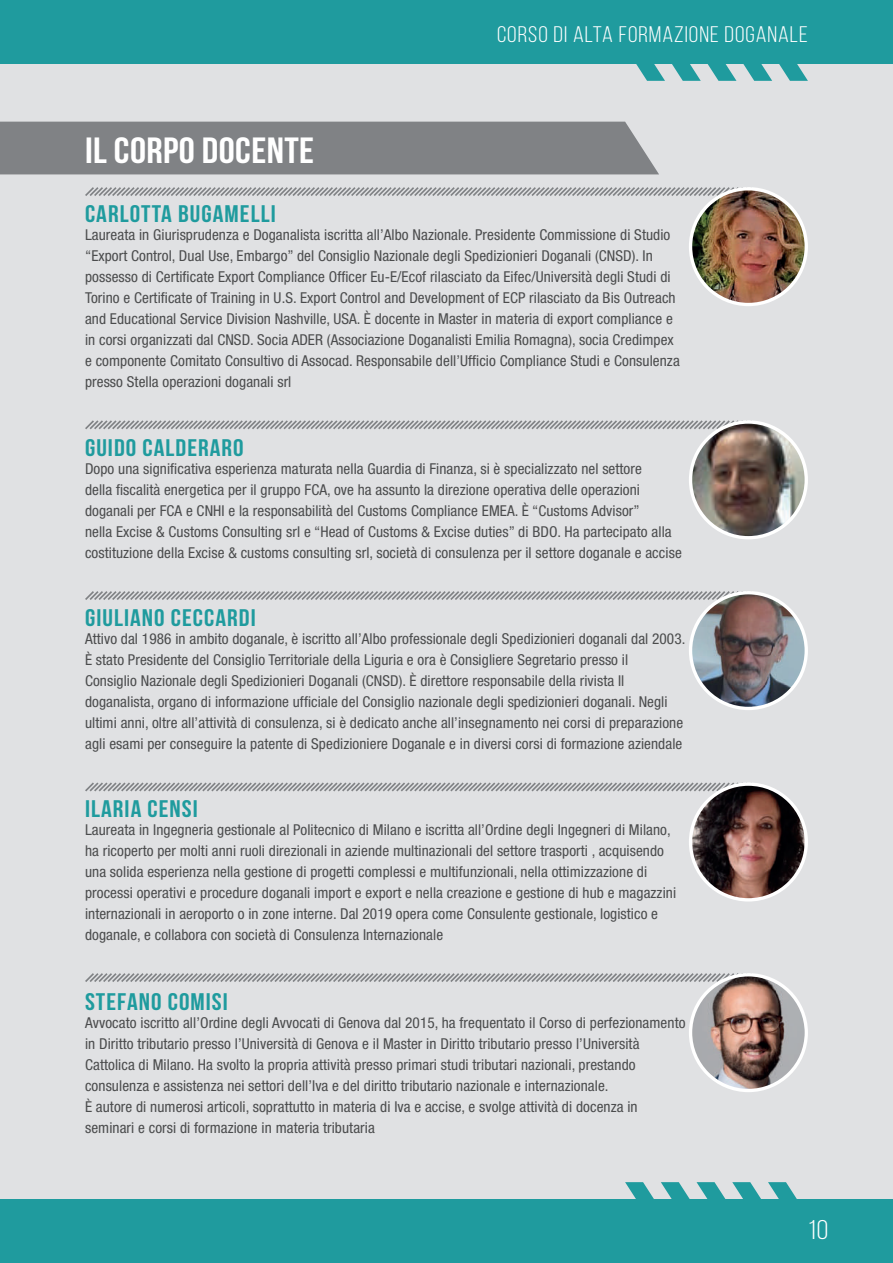
<style>
.page{position:relative;width:893px;height:1263px;background:#fff}
.page>*{position:absolute;margin:0;border:0;box-sizing:border-box;transform-origin:0 0}
.t1{font:36.45px "Bebas Neue";letter-spacing:.01em;color:#fff;scale:1.11 1}
.t2{font:27px "Bebas Neue";color:#fff;scale:1.11 1}
.t3{font:24px "Bebas Neue";letter-spacing:.04em;color:#1f9b9e;scale:1.1 1}
.t4{font:22.5px "Bebas Neue";letter-spacing:.04em;color:#fff;scale:1.1 1}
.t5{font:condensed 15px/21px "Helvetica Neue LT Std";letter-spacing:.005em;color:#4b4c4d}
</style>
<div class="page">
<div style="left:0;top:64px;width:893px;height:1135px;background:#e0e1e3"></div>
<svg style="left:636px;top:64px;width:172px;height:17px"></svg>
<div style="left:0;top:0;width:893px;height:64px;background:#1f9b9e"></div>
<svg style="left:625px;top:1182px;width:172px;height:17px"></svg>
<div style="left:0;top:1199px;width:893px;height:64px;background:#1f9b9e"></div>
<div style="left:0;top:122px;width:659px;height:52px;background:#808285"></div>
<svg style="left:85px;top:420px;width:723px;height:119px"></svg>
<svg style="left:85px;top:591px;width:723px;height:119px"></svg>
<svg style="left:85px;top:782px;width:723px;height:119px"></svg>
<svg style="left:85px;top:973px;width:723px;height:119px"></svg>
<svg style="left:85px;top:187px;width:723px;height:119px"></svg>
<h1 class="t1" style="left:85px;top:131px;width:208px">IL CORPO DOCENTE</h1>
<h3 class="t4" style="left:497px;top:23px;width:284px">CORSO DI ALTA FORMAZIONE DOGANALE</h3>
<h3 class="t3" style="left:85px;top:201px;width:175px">CARLOTTA BUGAMELLI</h3>
<p class="t5" style="left:85px;top:224px;width:596px">Laureata in Giurisprudenza e Doganalista iscritta all’Albo Nazionale. Presidente Commissione di Studio “Export Control, Dual Use, Embargo” del Consiglio Nazionale degli Spedizionieri Doganali (CNSD). In possesso di Certificate Export Compliance Officer Eu-E/Ecof rilasciato da Eifec/Università degli Studi di Torino e Certificate of Training in U.S. Export Control and Development of ECP rilasciato da Bis Outreach and Educational Service Division Nashville, USA. È docente in Master in materia di export compliance e in corsi organizzati dal CNSD. Socia ADER (Associazione Doganalisti Emilia Romagna), socia Credimpex e componente Comitato Consultivo di Assocad. Responsabile dell’Ufficio Compliance Studi e Consulenza presso Stella operazioni doganali srl</p>
<h3 class="t3" style="left:85px;top:434px;width:146px">GUIDO CALDERARO</h3>
<p class="t5" style="left:85px;top:458px;width:598px">Dopo una significativa esperienza maturata nella Guardia di Finanza, si è specializzato nel settore<br>della fiscalità energetica per il gruppo FCA, ove ha assunto la direzione operativa delle operazioni doganali per FCA e CNHI e la responsabilità del Customs Compliance EMEA. È “Customs Advisor”<br>nella Excise &amp; Customs Consulting srl e “Head of Customs &amp; Excise duties” di BDO. Ha partecipato alla costituzione della Excise &amp; customs consulting srl, società di consulenza per il settore doganale e accise</p>
<h3 class="t3" style="left:85px;top:605px;width:157px">GIULIANO CECCARDI</h3>
<p class="t5" style="left:85px;top:628px;width:602px">Attivo dal 1986 in ambito doganale, è iscritto all’Albo professionale degli Spedizionieri doganali dal 2003.<br>È stato Presidente del Consiglio Territoriale della Liguria e ora è Consigliere Segretario presso il<br>Consiglio Nazionale degli Spedizionieri Doganali (CNSD). È direttore responsabile della rivista Il doganalista, organo di informazione ufficiale del Consiglio nazionale degli spedizionieri doganali. Negli ultimi anni, oltre all’attività di consulenza, si è dedicato anche all’insegnamento nei corsi di preparazione agli esami per conseguire la patente di Spedizioniere Doganale e in diversi corsi di formazione aziendale</p>
<h3 class="t3" style="left:85px;top:796px;width:104px">ILARIA CENSI</h3>
<p class="t5" style="left:85px;top:819px;width:593px">Laureata in Ingegneria gestionale al Politecnico di Milano e iscritta all’Ordine degli Ingegneri di Milano, ha ricoperto per molti anni ruoli direzionali in aziende multinazionali del settore trasporti , acquisendo una solida esperienza nella gestione di progetti complessi e multifunzionali, nella ottimizzazione di processi operativi e procedure doganali import e export e nella creazione e gestione di hub e magazzini internazionali in aeroporto o in zone interne. Dal 2019 opera come Consulente gestionale, logistico e doganale, e collabora con società di Consulenza Internazionale</p>
<h3 class="t3" style="left:85px;top:988px;width:131px">STEFANO COMISI</h3>
<p class="t5" style="left:85px;top:1012px;width:602px">Avvocato iscritto all’Ordine degli Avvocati di Genova dal 2015, ha frequentato il Corso di perfezionamento in Diritto tributario presso l’Università di Genova e il Master in Diritto tributario presso l’Università Cattolica di Milano. Ha svolto la propria attività presso primari studi tributari nazionali, prestando consulenza e assistenza nei settori dell’Iva e del diritto tributario nazionale e internazionale.<br>È autore di numerosi articoli, soprattutto in materia di Iva e accise, e svolge attività di docenza in seminari e corsi di formazione in materia tributaria</p>
<h2 class="t2" style="left:808px;top:1215px;width:20px">10</h2>
</div>
